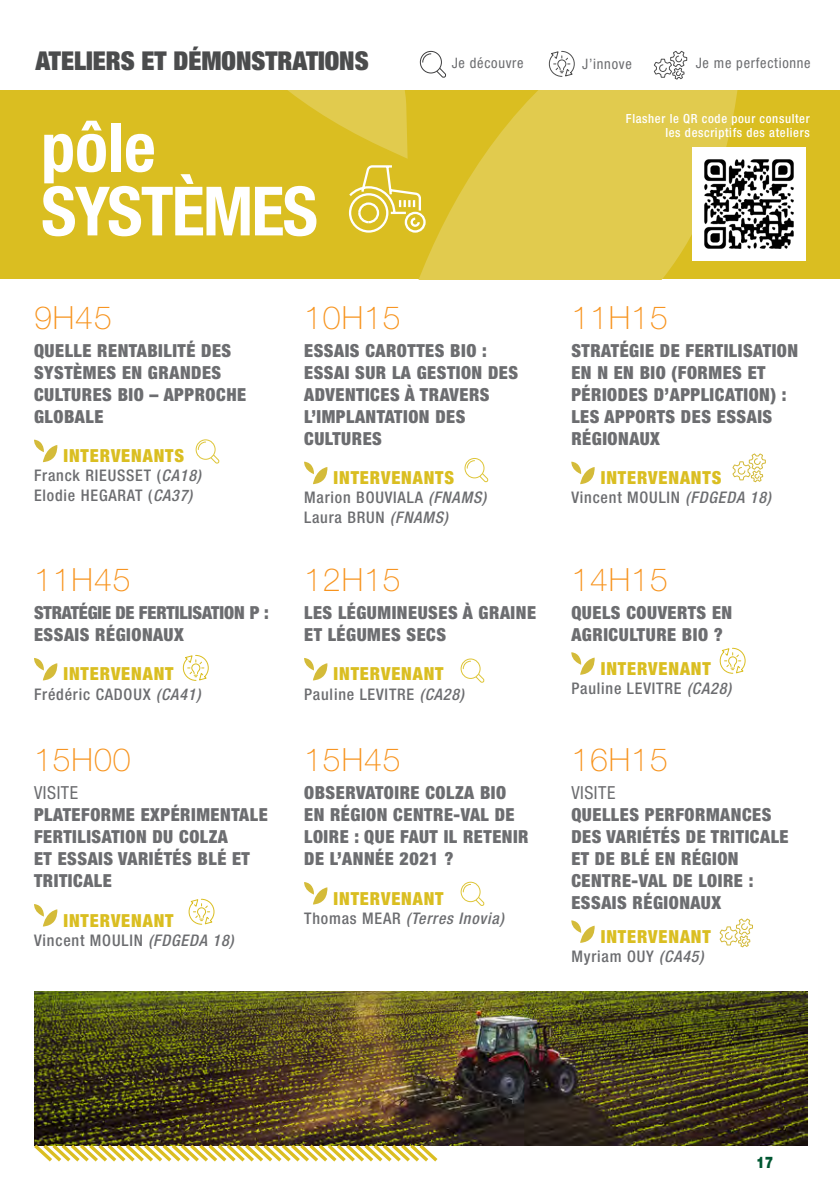
<style>
.page{position:relative;width:840px;height:1191px;background:#fff}
.page>*{position:absolute;margin:0;border:0;box-sizing:border-box;transform-origin:0 0}
.t1{font:700 condensed 68px/64px "Helvetica Neue LT Std";letter-spacing:-.025em;color:#fff}
.t2{font:100 32px "Helvetica Neue LT Std";letter-spacing:.03em;color:#f7931d}
.t3{font:900 condensed 26px "Helvetica Neue LT Std";color:#4b4c4d}
.t4{font:900 condensed 18px/22px "Helvetica Neue LT Std";letter-spacing:.03em;color:#6c6d70}
.t5{font:900 condensed 18px "Helvetica Neue LT Std";letter-spacing:.05em;color:#dabe21}
.t6{font:900 condensed 18px/22px "Helvetica Neue LT Std";color:#6c6d70}
.t7{font:condensed 18px "Helvetica Neue LT Std";letter-spacing:.03em;color:#6c6d70}
.t8{font:500 condensed 16px/19.2px "Helvetica Neue LT Std";letter-spacing:.05em;color:#6c6d70}
.t9{font:italic 500 condensed 16px "Helvetica Neue LT Std";letter-spacing:.05em;color:#6c6d70}
.t10{font:900 16px "Helvetica Neue LT Std";color:#015732;scale:.8 1}
.t11{font:condensed 14.4px "Helvetica Neue LT Std";letter-spacing:.05em;color:#6c6d70}
.t12{font:500 condensed 12.6px/14px "Helvetica Neue LT Std";letter-spacing:.05em;color:#fff;text-align:right}
.s1{font-style:italic}
.s2{font-style:normal}
</style>
<div class="page">
<div style="left:0;top:91px;width:839px;height:188px;background:#dabe21"></div>
<svg style="left:289px;top:91px;width:449px;height:188px;fill:#e1cb4e"></svg>
<img style="left:34px;top:991px;width:772px;height:154px">
<svg style="left:34px;top:1141px;width:407px;height:21px"></svg>
<div style="left:420px;top:51px;width:21px;height:22px;border:1px solid #3e3e3f;border-radius:50%"></div>
<svg style="left:422px;top:53px;width:24px;height:25px"></svg>
<svg style="left:548px;top:51px;width:27px;height:26px"></svg>
<svg style="left:653px;top:50px;width:34px;height:30px"></svg>
<img style="left:692px;top:147px;width:113px;height:114px">
<svg style="left:346px;top:164px;width:80px;height:70px"></svg>
<svg style="left:34px;top:439px;width:23px;height:23px"></svg>
<svg style="left:304px;top:461px;width:23px;height:23px"></svg>
<svg style="left:571px;top:461px;width:23px;height:23px"></svg>
<svg style="left:34px;top:658px;width:23px;height:22px"></svg>
<svg style="left:304px;top:658px;width:23px;height:22px"></svg>
<svg style="left:571px;top:652px;width:23px;height:23px"></svg>
<svg style="left:34px;top:904px;width:23px;height:22px"></svg>
<svg style="left:304px;top:882px;width:23px;height:22px"></svg>
<svg style="left:571px;top:920px;width:23px;height:23px"></svg>
<svg style="left:182px;top:654px;width:27px;height:27px"></svg>
<div style="left:460px;top:658px;width:20px;height:21px;border:1px solid #dec537;border-radius:50%"></div>
<svg style="left:462px;top:660px;width:22px;height:23px"></svg>
<div style="left:461px;top:882px;width:19px;height:19px;background:#e3cf5a;border-radius:50%"></div>
<div style="left:460px;top:882px;width:20px;height:20px;border:1px solid #dec537;border-radius:50%"></div>
<svg style="left:462px;top:883px;width:22px;height:23px"></svg>
<div style="left:196px;top:440px;width:19px;height:19px;background:#e0c945;border-radius:50%"></div>
<div style="left:196px;top:439px;width:19px;height:20px;border:1px solid #dec537;border-radius:50%"></div>
<svg style="left:197px;top:441px;width:23px;height:23px"></svg>
<div style="left:464px;top:458px;width:20px;height:20px;border:1px solid #dec537;border-radius:50%"></div>
<svg style="left:466px;top:460px;width:22px;height:23px"></svg>
<svg style="left:732px;top:453px;width:33px;height:30px"></svg>
<svg style="left:719px;top:647px;width:27px;height:27px"></svg>
<svg style="left:188px;top:898px;width:27px;height:27px"></svg>
<svg style="left:719px;top:918px;width:33px;height:30px"></svg>
<h3 class="t3" style="left:35px;top:44px;width:334px">ATELIERS ET DÉMONSTRATIONS</h3>
<h1 class="t1" style="left:41px;top:114px;width:278px">pôle<br>SYSTÈMES</h1>
<p class="t11" style="left:451px;top:55px;width:73px">Je découvre</p>
<p class="t11" style="left:582px;top:55px;width:51px">J’innove</p>
<p class="t11" style="left:695px;top:55px;width:116px">Je me perfectionne</p>
<p class="t12" style="left:625px;top:112px;width:185px">Flasher le QR code pour consulter les descriptifs des ateliers</p>
<h2 class="t2" style="left:34px;top:299px;width:79px">9H45</h2>
<p class="t4" style="left:34px;top:339px;width:213px">QUELLE RENTABILITÉ DES<br>SYSTÈMES EN GRANDES<br>CULTURES BIO – APPROCHE<br>GLOBALE</p>
<p class="t5" style="left:63px;top:445px;width:122px">INTERVENANTS</p>
<p class="t8" style="left:34px;top:466px;width:168px">Franck RIEUSSET (<span class="s1">CA18)<br></span>Elodie HEGARAT (<span class="s1">CA37)</span></p>
<h2 class="t2" style="left:34px;top:562px;width:98px">11H45</h2>
<p class="t6" style="left:34px;top:601px;width:236px">STRATÉGIE DE FERTILISATION P :<br>ESSAIS RÉGIONAUX</p>
<p class="t5" style="left:63px;top:663px;width:111px">INTERVENANT</p>
<p class="t8" style="left:34px;top:684px;width:168px">Frédéric CADOUX <span class="s1">(CA41)</span></p>
<h2 class="t2" style="left:34px;top:742px;width:98px">15H00</h2>
<p class="t7" style="left:34px;top:782px;width:46px">VISITE</p>
<p class="t4" style="left:34px;top:803px;width:235px">PLATEFORME EXPÉRIMENTALE<br>FERTILISATION DU COLZA<br>ET ESSAIS VARIÉTÉS BLÉ ET<br>TRITICALE</p>
<p class="t5" style="left:63px;top:909px;width:111px">INTERVENANT</p>
<p class="t8" style="left:34px;top:930px;width:201px">Vincent MOULIN <span class="s1">(FDGEDA 18)</span></p>
<h2 class="t2" style="left:304px;top:299px;width:98px">10H15</h2>
<p class="t4" style="left:304px;top:339px;width:215px">ESSAIS CAROTTES BIO :<br>ESSAI SUR LA GESTION DES<br>ADVENTICES À TRAVERS<br>L’IMPLANTATION DES<br>CULTURES</p>
<p class="t5" style="left:333px;top:467px;width:122px">INTERVENANTS</p>
<p class="t8" style="left:304px;top:488px;width:184px">Marion BOUVIALA <span class="s1">(FNAMS)<br></span>Laura BRUN <span class="s1">(FNAMS)</span></p>
<h2 class="t2" style="left:304px;top:562px;width:98px">12H15</h2>
<p class="t4" style="left:304px;top:601px;width:233px">LES LÉGUMINEUSES À GRAINE<br>ET LÉGUMES SECS</p>
<p class="t5" style="left:333px;top:663px;width:111px">INTERVENANT</p>
<p class="t8" style="left:304px;top:684px;width:161px">Pauline LEVITRE <span class="s1">(CA28)</span></p>
<h2 class="t2" style="left:304px;top:742px;width:98px">15H45</h2>
<p class="t4" style="left:304px;top:781px;width:226px">OBSERVATOIRE COLZA BIO<br>EN RÉGION CENTRE-VAL DE<br>LOIRE : QUE FAUT IL RETENIR<br>DE L’ANNÉE 2021 ?</p>
<p class="t5" style="left:333px;top:887px;width:111px">INTERVENANT</p>
<p class="t9" style="left:304px;top:908px;width:201px"><span class="s2">Thomas MEAR</span> (Terres Inovia)</p>
<h2 class="t2" style="left:571px;top:299px;width:98px">11H15</h2>
<p class="t4" style="left:571px;top:339px;width:228px">STRATÉGIE DE FERTILISATION<br>EN N EN BIO (FORMES ET<br>PÉRIODES D’APPLICATION) :<br>LES APPORTS DES ESSAIS<br>RÉGIONAUX</p>
<p class="t5" style="left:600px;top:467px;width:122px">INTERVENANTS</p>
<p class="t8" style="left:571px;top:488px;width:201px">Vincent MOULIN <span class="s1">(FDGEDA 18)</span></p>
<h2 class="t2" style="left:571px;top:562px;width:98px">14H15</h2>
<p class="t4" style="left:571px;top:601px;width:162px">QUELS COUVERTS EN<br>AGRICULTURE BIO ?</p>
<p class="t5" style="left:600px;top:657px;width:111px">INTERVENANT</p>
<p class="t8" style="left:571px;top:678px;width:161px">Pauline LEVITRE <span class="s1">(CA28)</span></p>
<h2 class="t2" style="left:571px;top:742px;width:98px">16H15</h2>
<p class="t7" style="left:571px;top:782px;width:46px">VISITE</p>
<p class="t4" style="left:571px;top:803px;width:219px">QUELLES PERFORMANCES<br>DES VARIÉTÉS DE TRITICALE<br>ET DE BLÉ EN RÉGION<br>CENTRE-VAL DE LOIRE :<br>ESSAIS RÉGIONAUX</p>
<p class="t5" style="left:600px;top:925px;width:111px">INTERVENANT</p>
<p class="t8" style="left:571px;top:946px;width:134px">Myriam OUY <span class="s1">(CA45)</span></p>
<p class="t10" style="left:755px;top:1153px;width:23px">17</p>
</div>
